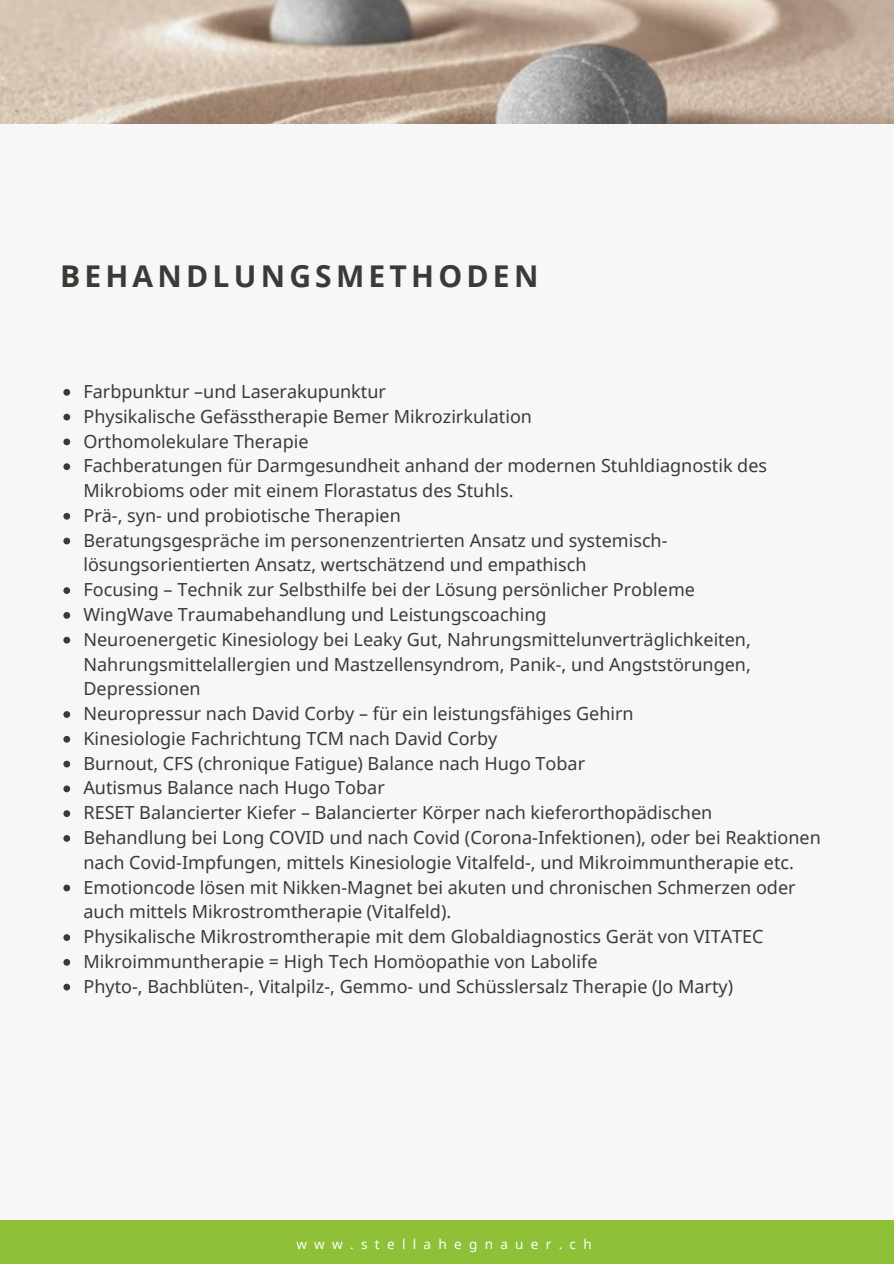
<style>
.page{position:relative;width:894px;height:1264px;background:#fff}
.page>*{position:absolute;margin:0;border:0;box-sizing:border-box;transform-origin:0 0}
.t1{font:700 30px "Noto Sans";letter-spacing:.14em;color:#3a3a37}
.t2{font:18px/24.8px "Noto Sans";color:#3a3a37}
.t3{font:13.5px "Noto Sans";letter-spacing:.54em;color:#fff}
</style>
<div class="page">
<div style="left:0;top:0;width:893px;height:1263px;background:#f7f7f7"></div>
<div style="left:0;top:1220px;width:893px;height:43px;background:#8ec038"></div>
<img style="left:0;top:0;width:893px;height:124px">
<svg style="left:63px;top:389px;width:7px;height:7px"></svg>
<svg style="left:63px;top:414px;width:7px;height:6px"></svg>
<svg style="left:63px;top:438px;width:7px;height:7px"></svg>
<svg style="left:63px;top:463px;width:7px;height:7px"></svg>
<svg style="left:63px;top:513px;width:7px;height:6px"></svg>
<svg style="left:63px;top:537px;width:7px;height:7px"></svg>
<svg style="left:63px;top:587px;width:7px;height:7px"></svg>
<svg style="left:63px;top:612px;width:7px;height:6px"></svg>
<svg style="left:63px;top:636px;width:7px;height:7px"></svg>
<svg style="left:63px;top:711px;width:7px;height:7px"></svg>
<svg style="left:63px;top:736px;width:7px;height:6px"></svg>
<svg style="left:63px;top:760px;width:7px;height:7px"></svg>
<svg style="left:63px;top:785px;width:7px;height:7px"></svg>
<svg style="left:63px;top:810px;width:7px;height:7px"></svg>
<svg style="left:63px;top:835px;width:7px;height:6px"></svg>
<svg style="left:63px;top:884px;width:7px;height:7px"></svg>
<svg style="left:63px;top:934px;width:7px;height:6px"></svg>
<svg style="left:63px;top:959px;width:7px;height:6px"></svg>
<svg style="left:63px;top:983px;width:7px;height:7px"></svg>
<h1 class="t1" style="left:60px;top:255px;width:479px">BEHANDLUNGSMETHODEN</h1>
<p class="t2" style="left:83px;top:378px;width:738px">Farbpunktur –und Laserakupunktur<br>Physikalische Gefässtherapie Bemer Mikrozirkulation<br>Orthomolekulare Therapie<br>Fachberatungen für Darmgesundheit anhand der modernen Stuhldiagnostik des Mikrobioms oder mit einem Florastatus des Stuhls.<br>Prä-, syn- und probiotische Therapien<br>Beratungsgespräche im personenzentrierten Ansatz und systemisch&shy;lösungsorientierten Ansatz, wertschätzend und empathisch<br>Focusing – Technik zur Selbsthilfe bei der Lösung persönlicher Probleme<br>WingWave Traumabehandlung und Leistungscoaching<br>Neuroenergetic Kinesiology bei Leaky Gut, Nahrungsmittelunverträglichkeiten, Nahrungsmittelallergien und Mastzellensyndrom, Panik-, und Angststörungen, Depressionen<br>Neuropressur nach David Corby – für ein leistungsfähiges Gehirn<br>Kinesiologie Fachrichtung TCM nach David Corby<br>Burnout, CFS (chronique Fatigue) Balance nach Hugo Tobar<br>Autismus Balance nach Hugo Tobar<br>RESET Balancierter Kiefer – Balancierter Körper nach kieferorthopädischen<br>Behandlung bei Long COVID und nach Covid (Corona-Infektionen), oder bei Reaktionen nach Covid-Impfungen, mittels Kinesiologie Vitalfeld-, und Mikroimmuntherapie etc.<br>Emotioncode lösen mit Nikken-Magnet bei akuten und chronischen Schmerzen oder auch mittels Mikrostromtherapie (Vitalfeld).<br>Physikalische Mikrostromtherapie mit dem Globaldiagnostics Gerät von VITATEC Mikroimmuntherapie = High Tech Homöopathie von Labolife<br>Phyto-, Bachblüten-, Vitalpilz-, Gemmo- und Schüsslersalz Therapie (Jo Marty)</p>
<p class="t3" style="left:296px;top:1234px;width:297px">www.stellahegnauer.ch</p>
</div>
